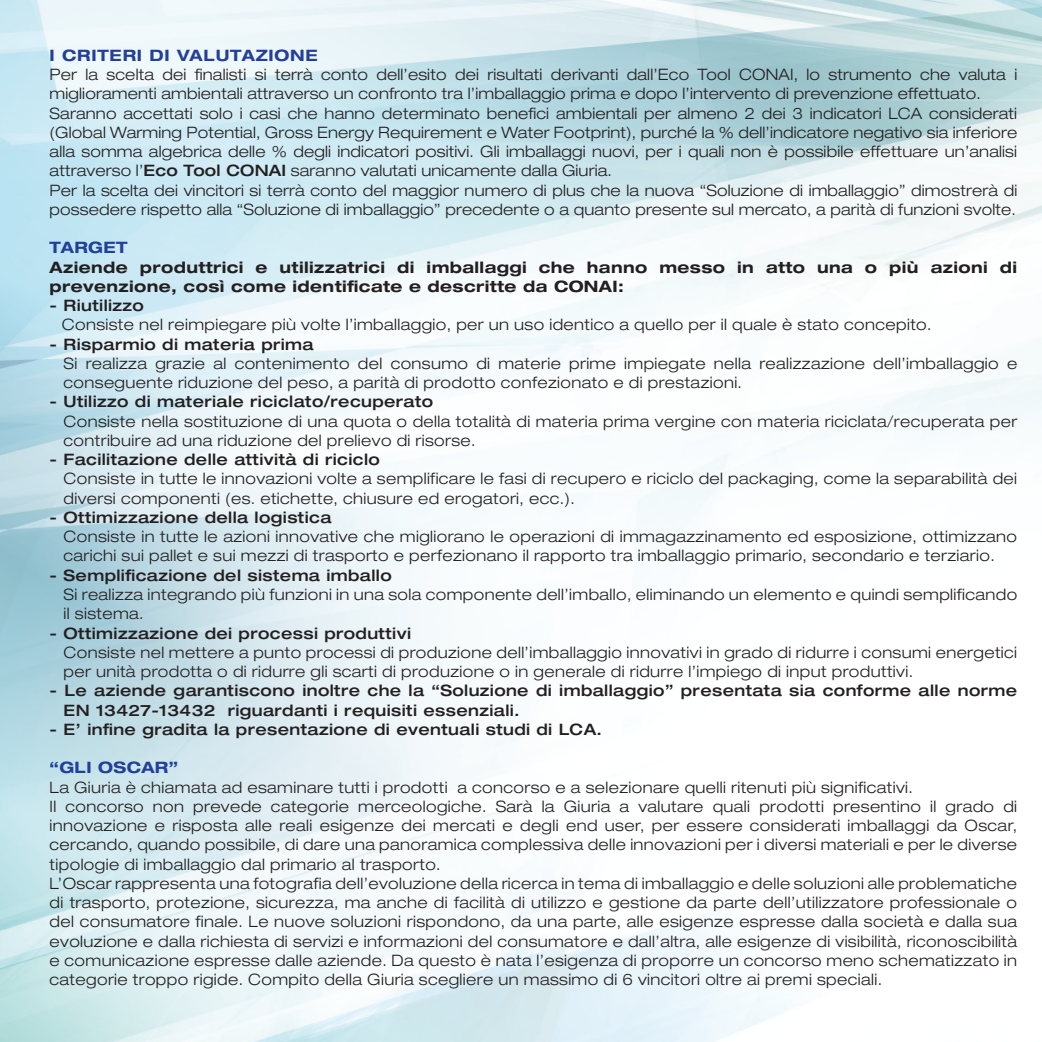
<style>
.page{position:relative;width:1042px;height:1042px;background:#fff}
.page>*{position:absolute;margin:0;border:0;box-sizing:border-box;transform-origin:0 0}
.t1{font:300 expanded 15.75px/19.2px "Helvetica Neue LT Std";letter-spacing:.025em;color:#231f20}
.t2{font:500 expanded 15.75px/19.2px "Helvetica Neue LT Std";letter-spacing:.025em;color:#231f20}
.t3{font:700 expanded 15.75px/19.2px "Helvetica Neue LT Std";letter-spacing:.025em;color:#231f20}
.t4{font:700 expanded 15.75px "Helvetica Neue LT Std";letter-spacing:.05em;color:#223f99}
.t5{font:700 expanded 15.75px "Helvetica Neue LT Std";letter-spacing:.025em;color:#223f99}
.s1{font-weight:500}
</style>
<div class="page">
<p class="t4" style="left:50px;top:45px;width:270px">I CRITERI DI VALUTAZIONE</p>
<p class="t1" style="left:50px;top:65px;width:969px">Per la scelta dei finalisti si terrà conto dell’esito dei risultati derivanti dall’Eco Tool CONAI, lo strumento che valuta i miglioramenti ambientali attraverso un confronto tra l’imballaggio prima e dopo l’intervento di prevenzione effettuato.</p>
<p class="t1" style="left:50px;top:103px;width:969px;text-align:justify">Saranno accettati solo i casi che hanno determinato benefici ambientali per almeno 2 dei 3 indicatori LCA considerati (Global Warming Potential, Gross Energy Requirement e Water Footprint), purché la % dell’indicatore negativo sia inferiore alla somma algebrica delle % degli indicatori positivi. Gli imballaggi nuovi, per i quali non è possibile effettuare un’analisi attraverso l’<span class="s1">Eco Tool CONAI</span> saranno valutati unicamente dalla Giuria.</p>
<p class="t1" style="left:50px;top:180px;width:969px">Per la scelta dei vincitori si terrà conto del maggior numero di plus che la nuova “Soluzione di imballaggio” dimostrerà di possedere rispetto alla “Soluzione di imballaggio” precedente o a quanto presente sul mercato, a parità di funzioni svolte.</p>
<p class="t4" style="left:50px;top:238px;width:79px">TARGET</p>
<p class="t3" style="left:50px;top:257px;width:969px">Aziende produttrici e utilizzatrici di imballaggi che hanno messo in atto una o più azioni di prevenzione, così come identificate e descritte da CONAI:</p>
<p class="t2" style="left:50px;top:296px;width:96px">- Riutilizzo</p>
<p class="t1" style="left:62px;top:315px;width:871px">Consiste nel reimpiegare più volte l’imballaggio, per un uso identico a quello per il quale è stato concepito.</p>
<p class="t2" style="left:50px;top:334px;width:265px">- Risparmio di materia prima</p>
<p class="t1" style="left:64px;top:353px;width:955px">Si realizza grazie al contenimento del consumo di materie prime impiegate nella realizzazione dell’imballaggio e conseguente riduzione del peso, a parità di prodotto confezionato e di prestazioni.</p>
<p class="t2" style="left:50px;top:392px;width:385px">- Utilizzo di materiale riciclato/recuperato</p>
<p class="t1" style="left:64px;top:411px;width:955px">Consiste nella sostituzione di una quota o della totalità di materia prima vergine con materia riciclata/recuperata per contribuire ad una riduzione del prelievo di risorse.</p>
<p class="t2" style="left:50px;top:450px;width:332px">- Facilitazione delle attività di riciclo</p>
<p class="t1" style="left:64px;top:469px;width:955px">Consiste in tutte le innovazioni volte a semplificare le fasi di recupero e riciclo del packaging, come la separabilità dei diversi componenti (es. etichette, chiusure ed erogatori, ecc.).</p>
<p class="t2" style="left:50px;top:507px;width:283px">- Ottimizzazione della logistica</p>
<p class="t1" style="left:64px;top:527px;width:955px">Consiste in tutte le azioni innovative che migliorano le operazioni di immagazzinamento ed esposizione, ottimizzano carichi sui pallet e sui mezzi di trasporto e perfezionano il rapporto tra imballaggio primario, secondario e terziario.</p>
<p class="t2" style="left:50px;top:565px;width:344px">- Semplificazione del sistema imballo</p>
<p class="t1" style="left:64px;top:584px;width:955px">Si realizza integrando più funzioni in una sola componente dell’imballo, eliminando un elemento e quindi semplificando il sistema.</p>
<p class="t2" style="left:50px;top:623px;width:363px">- Ottimizzazione dei processi produttivi</p>
<p class="t1" style="left:64px;top:642px;width:955px">Consiste nel mettere a punto processi di produzione dell’imballaggio innovativi in grado di ridurre i consumi energetici per unità prodotta o di ridurre gli scarti di produzione o in generale di ridurre l’impiego di input produttivi.</p>
<p class="t2" style="left:64px;top:681px;width:955px;text-indent:-14px">- Le aziende garantiscono inoltre che la “Soluzione di imballaggio” presentata sia conforme alle norme<br>EN 13427-13432 riguardanti i requisiti essenziali.</p>
<p class="t2" style="left:50px;top:719px;width:554px">- E’ infine gradita la presentazione di eventuali studi di LCA.</p>
<p class="t5" style="left:50px;top:758px;width:130px">“GLI OSCAR”</p>
<p class="t1" style="left:50px;top:777px;width:865px">La Giuria è chiamata ad esaminare tutti i prodotti a concorso e a selezionare quelli ritenuti più significativi.</p>
<p class="t1" style="left:50px;top:796px;width:969px;text-align:justify">Il concorso non prevede categorie merceologiche. Sarà la Giuria a valutare quali prodotti presentino il grado di innovazione e risposta alle reali esigenze dei mercati e degli end user, per essere considerati imballaggi da Oscar, cercando, quando possibile, di dare una panoramica complessiva delle innovazioni per i diversi materiali e per le diverse tipologie di imballaggio dal primario al trasporto.</p>
<p class="t1" style="left:50px;top:873px;width:969px;text-align:justify">L’Oscar rappresenta una fotografia dell’evoluzione della ricerca in tema di imballaggio e delle soluzioni alle problematiche di trasporto, protezione, sicurezza, ma anche di facilità di utilizzo e gestione da parte dell’utilizzatore professionale o del consumatore finale. Le nuove soluzioni rispondono, da una parte, alle esigenze espresse dalla società e dalla sua evoluzione e dalla richiesta di servizi e informazioni del consumatore e dall’altra, alle esigenze di visibilità, riconoscibilità e comunicazione espresse dalle aziende. Da questo è nata l’esigenza di proporre un concorso meno schematizzato in categorie troppo rigide. Compito della Giuria scegliere un massimo di 6 vincitori oltre ai premi speciali.</p>
</div>
